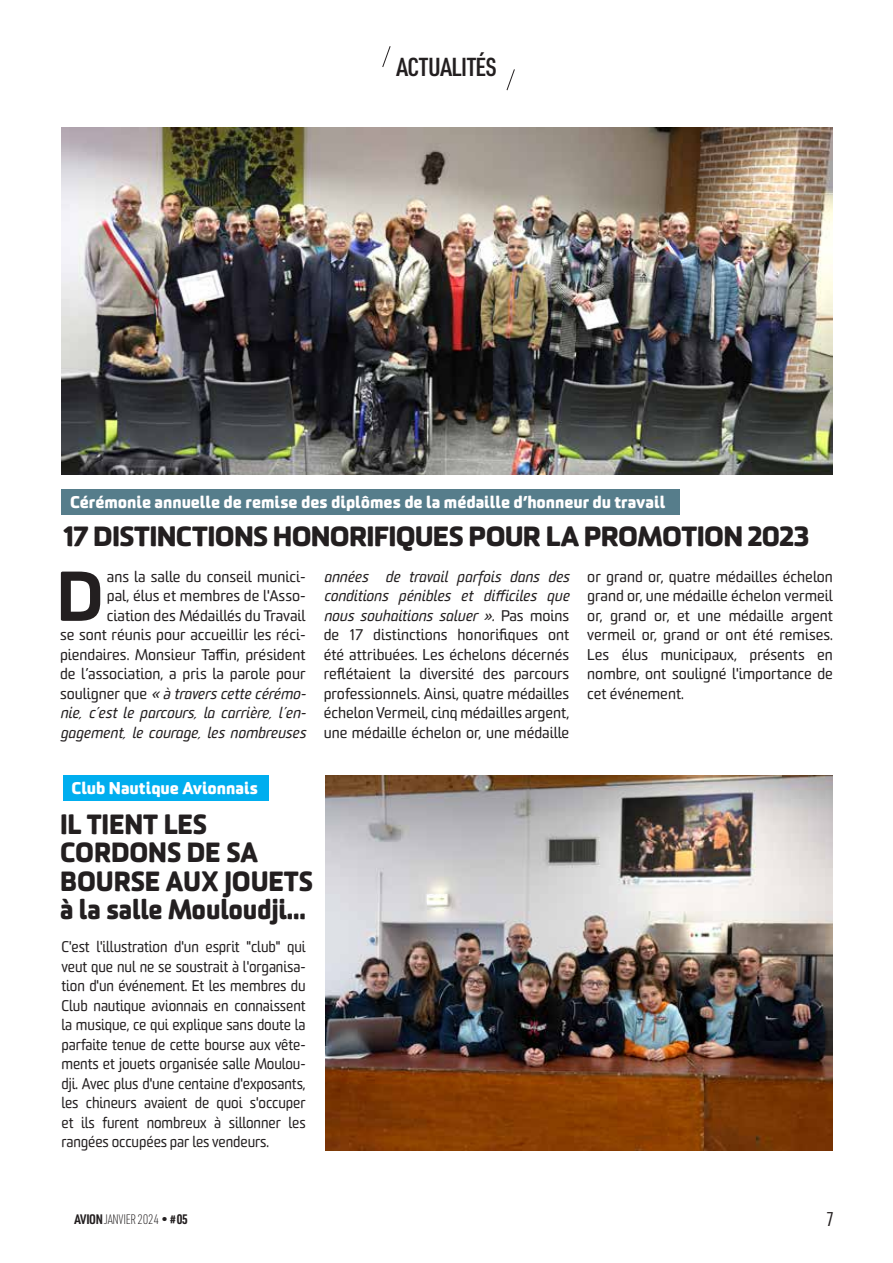
<style>
.page{position:relative;width:893px;height:1263px;background:#fff}
.page>*{position:absolute;margin:0;border:0;box-sizing:border-box;transform-origin:0 0}
.t1{font:900 68.4px "Sommet Rounded";color:#231f20}
.t2{font:800 27px/28.5px "Sommet Rounded";letter-spacing:-.005em;color:#231f20;scale:.95 1}
.t3{font:800 27px "Sommet Rounded";letter-spacing:-.025em;color:#231f20}
.t4{font:600 25.5px "URWDIN Cond";letter-spacing:-.015em;color:#231f20}
.t5{font:19.5px "URWDIN Cond";color:#231f20}
.t6{font:italic 18px/19.5px "Sommet Rounded";color:#231f20;text-align:justify}
.t7{font:800 16.5px "Sommet Rounded";letter-spacing:-.005em;color:#fff}
.t8{font:15px/19.5px "Sommet Rounded";color:#231f20;text-align:justify}
.t9{font:15px/19.5px "Sommet Rounded";color:#231f20;text-align:justify;scale:.96 1}
.t10{font:200 13.5px "URWDIN Cond";letter-spacing:-.025em;color:#231f20}
.s1{font-style:normal;font-size:15px}
.s2{font-weight:700}
</style>
<div class="page">
<svg style="left:382px;top:46px;width:9px;height:21px"></svg>
<svg style="left:506px;top:69px;width:9px;height:22px"></svg>
<div style="left:63px;top:775px;width:206px;height:25px;background:#00aeef"></div>
<div style="left:62px;top:489px;width:617px;height:25px;background:#567d8b"></div>
<img style="left:325px;top:775px;width:508px;height:375px">
<img style="left:62px;top:128px;width:771px;height:346px">
<h3 class="t4" style="left:396px;top:50px;width:102px">ACTUALITÉS</h3>
<p class="t7" style="left:70px;top:491px;width:597px">Cérémonie annuelle de remise des diplômes de la médaille d’honneur du travail</p>
<h2 class="t3" style="left:63px;top:518px;width:748px">17 DISTINCTIONS HONORIFIQUES POUR LA PROMOTION 2023</h2>
<p class="t8" style="left:60px;top:567px;width:247px;text-align:right">ans la salle du conseil munici-<br>pal, élus et membres de l'Asso&shy;ciation des Médaillés du Travail<br>se sont réunis pour accueillir les réci&shy;piendaires. Monsieur Taffin, président de l’association, a pris la parole pour</p>
<p class="t6" style="left:60px;top:684px;width:247px"><span class="s1">souligner que</span> « à travers cette cérémo&shy;nie, c’est le parcours, la carrière, l’en&shy;gagement, le courage, les nombreuses</p>
<h1 class="t1" style="left:57px;top:551px;width:48px">D</h1>
<p class="t6" style="left:324px;top:567px;width:247px">années de travail parfois dans des conditions pénibles et difficiles que nous souhaitions saluer ». <span class="s1">Pas moins</span></p>
<p class="t8" style="left:324px;top:625px;width:247px">de 17 distinctions honorifiques ont été attribuées. Les échelons décernés reflétaient la diversité des parcours professionnels. Ainsi, quatre médailles échelon Vermeil, cinq médailles argent, une médaille échelon or, une médaille</p>
<p class="t7" style="left:72px;top:777px;width:188px">Club Nautique Avionnais</p>
<h2 class="t2" style="left:60px;top:809px;width:268px">IL TIENT LES<br>CORDONS DE SA<br>BOURSE AUX JOUETS à la salle Mouloudji...</h2>
<p class="t9" style="left:62px;top:937px;width:256px">C'est l'illustration d'un esprit "club" qui veut que nul ne se soustrait à l'organisa&shy;tion d'un événement. Et les membres du Club nautique avionnais en connaissent la musique, ce qui explique sans doute la parfaite tenue de cette bourse aux vête&shy;ments et jouets organisée salle Moulou&shy;dji. Avec plus d'une centaine d'exposants, les chineurs avaient de quoi s'occuper et ils furent nombreux à sillonner les rangées occupées par les vendeurs.</p>
<p class="t8" style="left:587px;top:567px;width:247px">or grand or, quatre médailles échelon grand or, une médaille échelon vermeil or, grand or, et une médaille argent vermeil or, grand or ont été remises.<br>Les élus municipaux, présents en nombre, ont souligné l'importance de cet événement.</p>
<p class="t10" style="left:74px;top:1210px;width:115px"><span class="s2">AVION</span> JANVIER 2024 • <span class="s2"># 05</span></p>
<h3 class="t5" style="left:826px;top:1206px;width:10px">7</h3>
</div>
